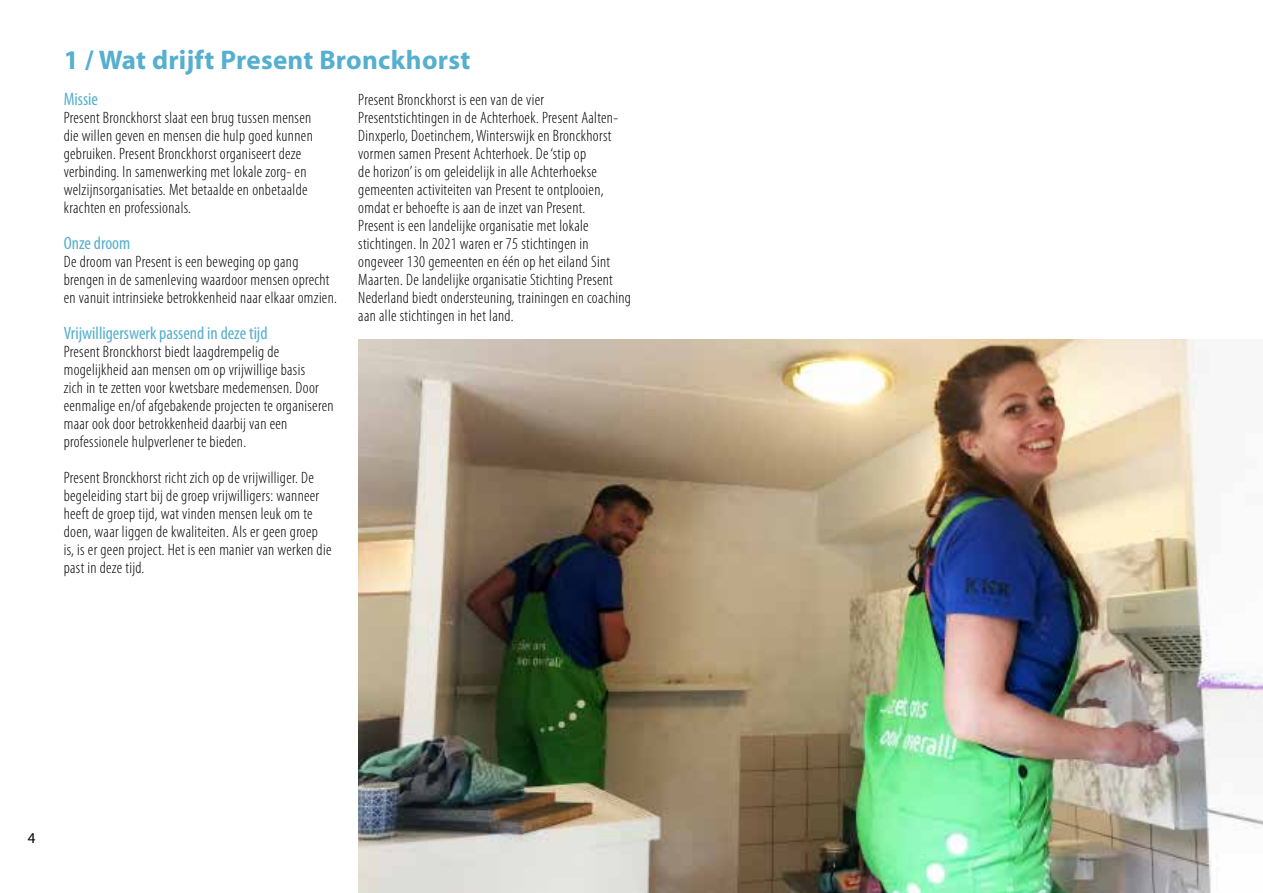
<style>
.page{position:relative;width:1263px;height:893px;background:#fff}
.page>*{position:absolute;margin:0;border:0;box-sizing:border-box;transform-origin:0 0}
.t1{font:700 27px "Myriad";letter-spacing:.01em;color:#55afce}
.t2{font:condensed 18px "Myriad Pro";color:#55afce}
.t3{font:300 condensed 16.5px/18px "Myriad Pro";letter-spacing:.02em;color:#000}
.t4{font:15px "Myriad";color:#000}
</style>
<div class="page">
<img style="left:358px;top:339px;width:905px;height:554px">
<h1 class="t1" style="left:64px;top:46px;width:408px">1 / Wat drijft Present Bronckhorst</h1>
<p class="t3" style="left:358px;top:91px;width:274px">Present Bronckhorst is een van de vier Presentstichtingen in de Achterhoek. Present Aalten-Dinxperlo, Doetinchem, Winterswijk en Bronckhorst vormen samen Present Achterhoek. De ‘stip op<br>de horizon’ is om geleidelijk in alle Achterhoekse gemeenten activiteiten van Present te ontplooien, omdat er behoefte is aan de inzet van Present.<br>Present is een landelijke organisatie met lokale stichtingen. In 2021 waren er 75 stichtingen in ongeveer 130 gemeenten en één op het eiland Sint Maarten. De landelijke organisatie Stichting Present Nederland biedt ondersteuning, trainingen en coaching aan alle stichtingen in het land.</p>
<p class="t2" style="left:64px;top:89px;width:36px">Missie</p>
<p class="t3" style="left:64px;top:109px;width:250px">Present Bronckhorst slaat een brug tussen mensen die willen geven en mensen die hulp goed kunnen gebruiken. Present Bronckhorst organiseert deze verbinding. In samenwerking met lokale zorg- en welzijnsorganisaties. Met betaalde en onbetaalde krachten en professionals.</p>
<p class="t2" style="left:64px;top:233px;width:68px">Onze droom</p>
<p class="t3" style="left:64px;top:253px;width:275px">De droom van Present is een beweging op gang brengen in de samenleving waardoor mensen oprecht en vanuit intrinsieke betrokkenheid naar elkaar omzien.</p>
<p class="t2" style="left:64px;top:323px;width:205px">Vrijwilligerswerk passend in deze tijd</p>
<p class="t3" style="left:64px;top:343px;width:271px">Present Bronckhorst biedt laagdrempelig de mogelijkheid aan mensen om op vrijwillige basis<br>zich in te zetten voor kwetsbare medemensen. Door eenmalige en/of afgebakende projecten te organiseren maar ook door betrokkenheid daarbij van een professionele hulpverlener te bieden.</p>
<p class="t3" style="left:64px;top:469px;width:269px">Present Bronckhorst richt zich op de vrijwilliger. De begeleiding start bij de groep vrijwilligers: wanneer heeft de groep tijd, wat vinden mensen leuk om te doen, waar liggen de kwaliteiten. Als er geen groep is, is er geen project. Het is een manier van werken die past in deze tijd.</p>
<p class="t4" style="left:28px;top:831px;width:9px">4</p>
</div>
